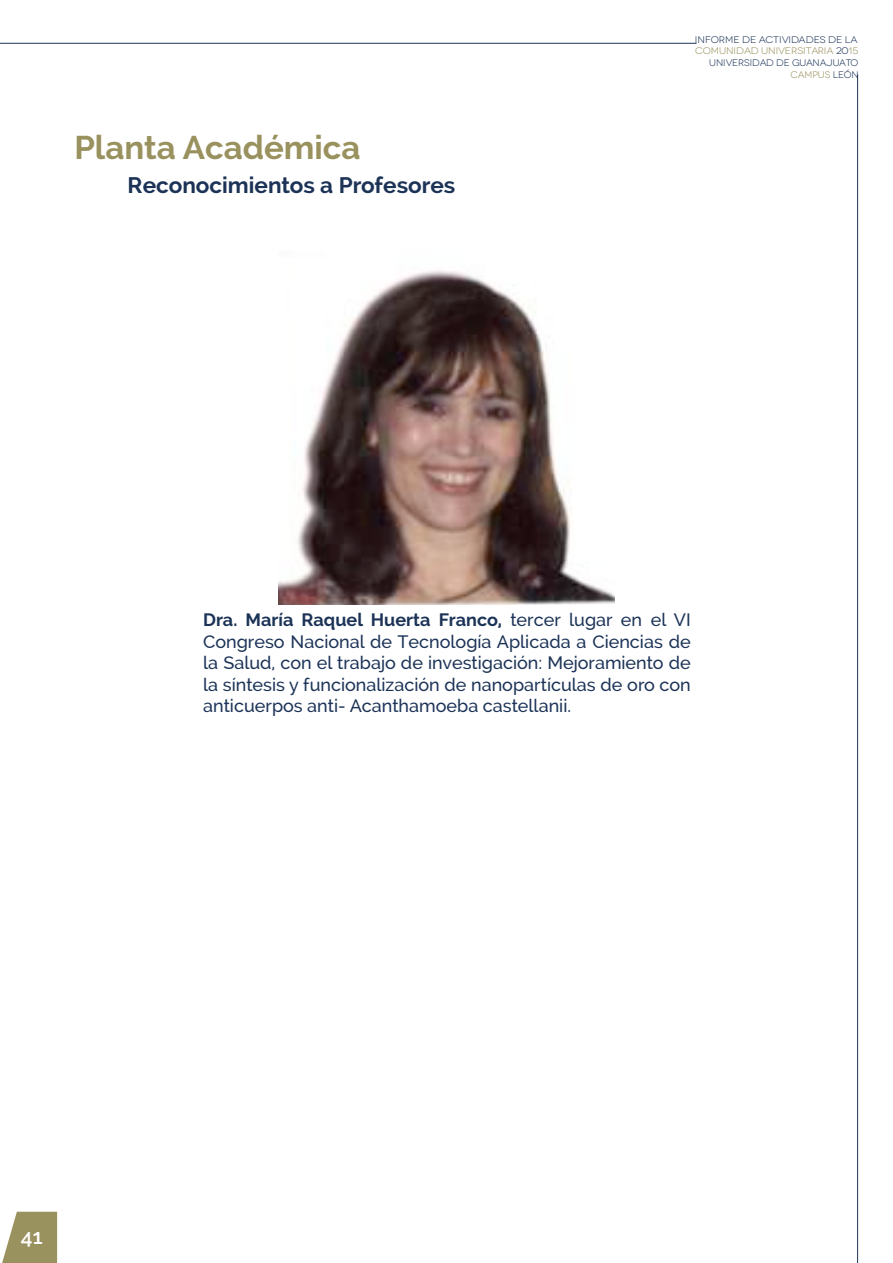
<style>
.page{position:relative;width:893px;height:1263px;background:#fff}
.page>*{position:absolute;margin:0;border:0;box-sizing:border-box;transform-origin:0 0}
.t1{font:700 33px "Raleway";color:#99915e}
.t2{font:700 22.5px "Raleway";color:#1c3357}
.t3{font:600 21px "Raleway";color:#fff}
.t4{font:500 18px/21.6px "Raleway";color:#1c3357;text-align:justify}
.t5{font:9.6px "Novecentowide";color:#99915e;scale:1.04 1}
.t6{font:9.6px "Novecentowide";color:#1c3357;scale:1.05 1}
.t7{font:9.6px "Novecentowide";color:#1c3357}
.t8{font:9.6px "Novecentowide";color:#99915e}
.s1{color:#1c3357}
.s2{font-weight:700}
</style>
<div class="page">
<svg style="left:2px;top:1212px;width:55px;height:51px;background:#a69f73"></svg>
<hr style="left:0;top:43px;width:696px;height:1px;background:#1c3357">
<hr style="left:857px;top:74px;width:1px;height:1189px;background:#1c3357">
<img style="left:278px;top:270px;width:336px;height:334px">
<h1 class="t1" style="left:74px;top:128px;width:288px">Planta Académica</h1>
<p class="t2" style="left:128px;top:173px;width:329px">Reconocimientos a Profesores</p>
<p class="t6" style="left:695px;top:34px;width:156px">INFORME DE ACTIVIDADES DE LA</p>
<p class="t8" style="left:791px;top:69px;width:70px">CAMPUS <span class="s1">LEÓN</span></p>
<p class="t5" style="left:695px;top:45px;width:158px">COMUNIDAD UNIVERSITARIA <span class="s1">20</span>15</p>
<p class="t7" style="left:709px;top:57px;width:150px">UNIVERSIDAD DE GUANAJUATO</p>
<p class="t4" style="left:203px;top:609px;width:489px"><span class="s2">Dra. María Raquel Huerta Franco,</span> tercer lugar en el VI Congreso Nacional de Tecnología Aplicada a Ciencias de la Salud, con el trabajo de investigación: Mejoramiento de la síntesis y funcionalización de nanopartículas de oro con anticuerpos anti- Acanthamoeba castellanii.</p>
<p class="t3" style="left:21px;top:1225px;width:23px">41</p>
</div>
